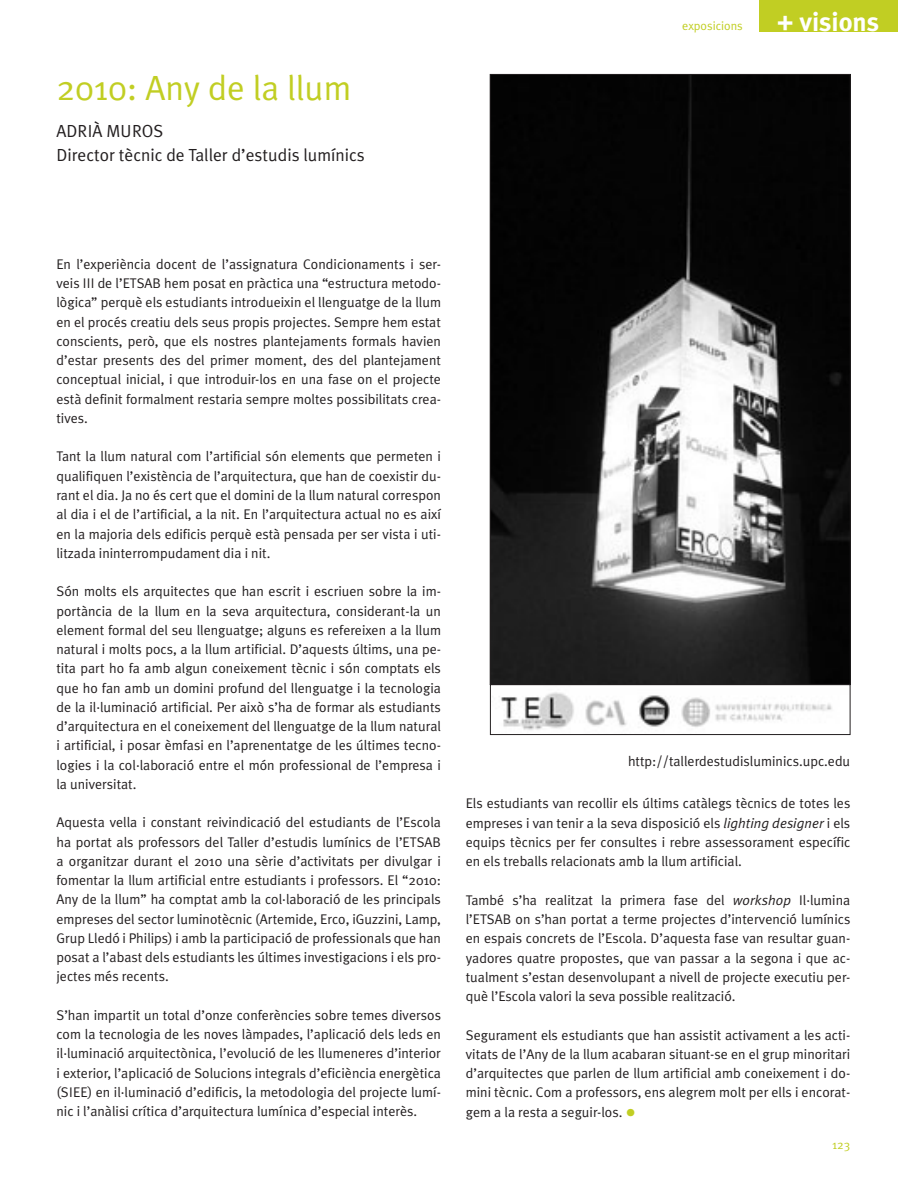
<style>
.page{position:relative;width:898px;height:1191px;background:#fff}
.page>*{position:absolute;margin:0;border:0;box-sizing:border-box;transform-origin:0 0}
.t1{font:35px "Meta Plus Normal";color:#c1ce23}
.t2{font:700 26.25px "Meta Plus";color:#fff}
.t3{font:17.5px/24.5px "Meta Plus Normal";color:#231f20}
.t4{font:14px/19.2px "Meta Plus Normal";color:#231f20;text-align:justify}
.t5{font:12.25px "Meta Plus Normal";color:#c1ce23}
.s1{font-style:italic}
.s2{font-size:21px;color:#c1ce23}
</style>
<div class="page">
<div style="left:759px;top:0;width:139px;height:31px;background:#c1ce23"></div>
<img style="left:492px;top:76px;width:356px;height:654px">
<div style="left:490px;top:684px;width:360px;height:50px;border:1px solid #231f20"></div>
<h1 class="t1" style="left:56px;top:68px;width:296px">2010: Any de la llum</h1>
<p class="t3" style="left:56px;top:118px;width:310px">ADRIÀ MUROS<br>Director tècnic de Taller d’estudis lumínics</p>
<p class="t5" style="left:682px;top:19px;width:62px">exposicions</p>
<h2 class="t2" style="left:777px;top:7px;width:104px">+ visions</h2>
<p class="t4" style="left:56px;top:254px;width:386px">En l’experiència docent de l’assignatura Condicionaments i ser&shy;veis III de l’ETSAB hem posat en pràctica una “estructura metodo&shy;lògica” perquè els estudiants introdueixin el llenguatge de la llum en el procés creatiu dels seus propis projectes. Sempre hem estat conscients, però, que els nostres plantejaments formals havien d’estar presents des del primer moment, des del plantejament conceptual inicial, i que introduir-los en una fase on el projecte està definit formalment restaria sempre moltes possibilitats crea&shy;tives.</p>
<p class="t4" style="left:56px;top:447px;width:386px">Tant la llum natural com l’artificial són elements que permeten i qualifiquen l’existència de l’arquitectura, que han de coexistir du&shy;rant el dia. Ja no és cert que el domini de la llum natural correspon al dia i el de l’artificial, a la nit. En l’arquitectura actual no es així en la majoria dels edificis perquè està pensada per ser vista i uti&shy;litzada ininterrompudament dia i nit.</p>
<p class="t4" style="left:56px;top:581px;width:386px">Són molts els arquitectes que han escrit i escriuen sobre la im&shy;portància de la llum en la seva arquitectura, considerant-la un element formal del seu llenguatge; alguns es refereixen a la llum natural i molts pocs, a la llum artificial. D’aquests últims, una pe&shy;tita part ho fa amb algun coneixement tècnic i són comptats els que ho fan amb un domini profund del llenguatge i la tecnologia de la il·luminació artificial. Per això s’ha de formar als estudiants d’arquitectura en el coneixement del llenguatge de la llum natural i artificial, i posar èmfasi en l’aprenentatge de les últimes tecno&shy;logies i la col·laboració entre el món professional de l’empresa i la universitat.</p>
<p class="t4" style="left:56px;top:812px;width:386px">Aquesta vella i constant reivindicació del estudiants de l’Escola ha portat als professors del Taller d’estudis lumínics de l’ETSAB a organitzar durant el 2010 una sèrie d’activitats per divulgar i fomentar la llum artificial entre estudiants i professors. El “2010:<br>Any de la llum” ha comptat amb la col·laboració de les principals empreses del sector luminotècnic (Artemide, Erco, iGuzzini, Lamp, Grup Lledó i Philips) i amb la participació de professionals que han posat a l’abast dels estudiants les últimes investigacions i els pro&shy;jectes més recents.</p>
<p class="t4" style="left:56px;top:1005px;width:386px">S’han impartit un total d’onze conferències sobre temes diversos com la tecnologia de les noves làmpades, l’aplicació dels leds en il·luminació arquitectònica, l’evolució de les llumeneres d’interior i exterior, l’aplicació de Solucions integrals d’eficiència energètica (SIEE) en il·luminació d’edificis, la metodologia del projecte lumí&shy;nic i l’anàlisi crítica d’arquitectura lumínica d’especial interès.</p>
<p class="t4" style="left:628px;top:751px;width:224px">http://tallerdestudisluminics.upc.edu</p>
<p class="t4" style="left:466px;top:793px;width:386px">Els estudiants van recollir els últims catàlegs tècnics de totes les empreses i van tenir a la seva disposició els <span class="s1">lighting designer</span> i els equips tècnics per fer consultes i rebre assessorament específic en els treballs relacionats amb la llum artificial.</p>
<p class="t4" style="left:466px;top:890px;width:386px">També s’ha realitzat la primera fase del <span class="s1">workshop</span> Il·lumina l’ETSAB on s’han portat a terme projectes d’intervenció lumínics en espais concrets de l’Escola. D’aquesta fase van resultar guan&shy;yadores quatre propostes, que van passar a la segona i que ac&shy;tualment s’estan desenvolupant a nivell de projecte executiu per&shy;què l’Escola valori la seva possible realització.</p>
<p class="t4" style="left:466px;top:1024px;width:386px">Segurament els estudiants que han assistit activament a les acti&shy;vitats de l’Any de la llum acabaran situant-se en el grup minoritari d’arquitectes que parlen de llum artificial amb coneixement i do&shy;mini tècnic. Com a professors, ens alegrem molt per ells i encorat&shy;gem a la resta a seguir-los. <span class="s2">•</span></p>
<p class="t5" style="left:832px;top:1138px;width:20px">123</p>
</div>
